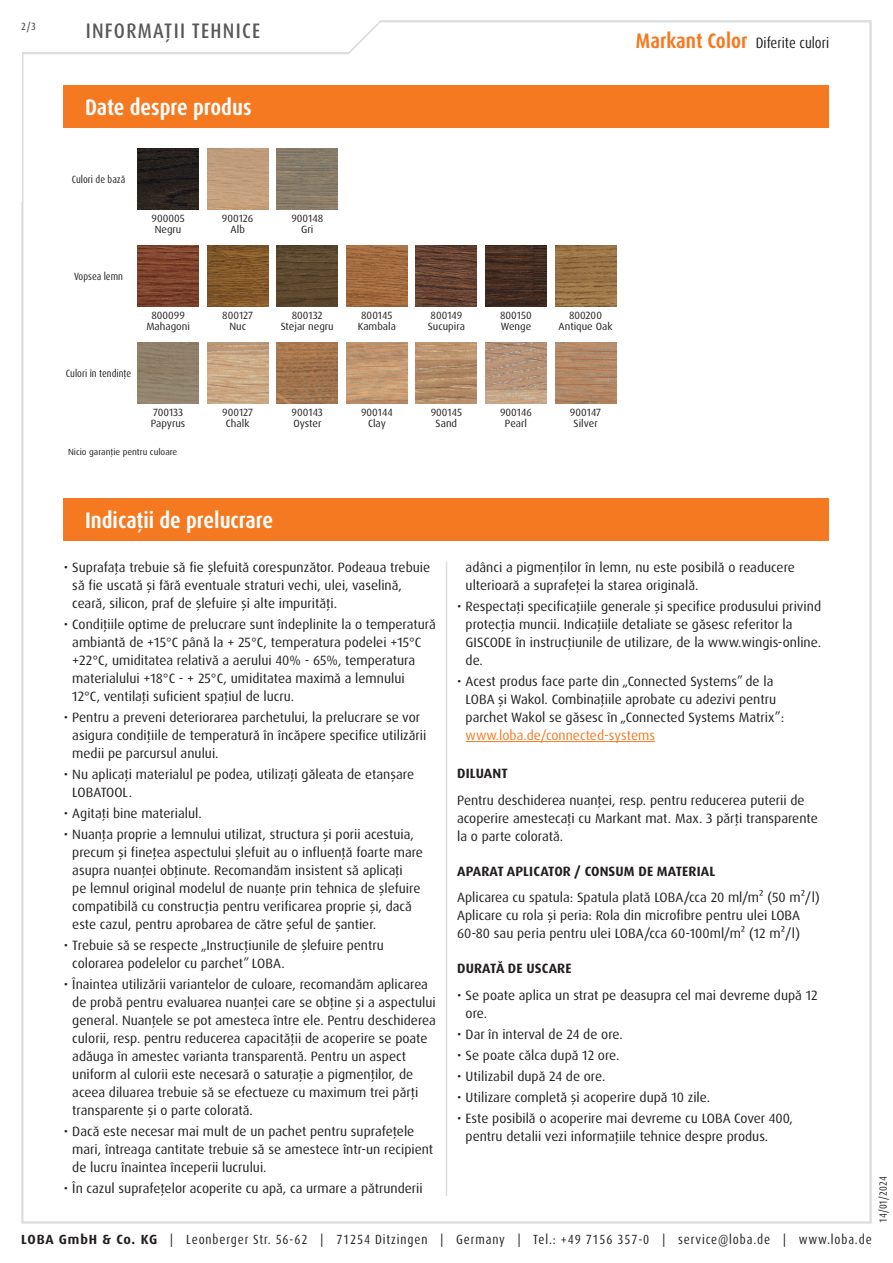
<style>
.page{position:relative;width:893px;height:1263px;background:#fff}
.page>*{position:absolute;margin:0;border:0;box-sizing:border-box;transform-origin:0 0}
.Abschnitt{font:700 condensed 22.5px "Dax Pro";color:#fff}
.t1{font:500 condensed 21px "Dax Pro";letter-spacing:.06em;color:#57585a}
.t2{font:condensed 15px "Dax Pro";color:#231f20}
.Text{font:13.5px/18px "Dax Pro";color:#231f20}
.t3{font:700 13.5px "Dax Pro";letter-spacing:.01em;color:#231f20}
.t4{font:condensed 13.35px "Dax Pro";letter-spacing:.065em;color:#231f20}
.Legende{font:10.5px "Dax Pro";color:#231f20}
.Typ{font:condensed 10.5px "Dax Pro";color:#231f20}
.t5{font:500 condensed 10.5px "Dax Pro";color:#57585a}
.Footnote{font:9px "Dax Pro";color:#231f20}
.s1{font-weight:700;font-size:21px;color:#f47921}
.s2{color:#f47921}
.s3{font-weight:700;font-stretch:normal}
</style>
<div class="page">
<svg style="left:22px;top:20px;width:410px;height:35px"></svg>
<hr style="left:466px;top:741px;width:189px;height:1px;background:#f47921">
<hr style="left:446px;top:562px;width:1px;height:634px;background:#dcdddf">
<div style="left:64px;top:498px;width:765px;height:42px;background:#f47921"></div>
<div style="left:64px;top:85px;width:765px;height:43px;background:#f47921"></div>
<img style="left:138px;top:149px;width:61px;height:61px">
<img style="left:277px;top:149px;width:61px;height:61px">
<img style="left:138px;top:246px;width:61px;height:61px">
<img style="left:207px;top:246px;width:61px;height:61px">
<img style="left:277px;top:246px;width:61px;height:61px">
<img style="left:346px;top:246px;width:61px;height:61px">
<img style="left:416px;top:246px;width:61px;height:61px">
<img style="left:485px;top:246px;width:61px;height:61px">
<img style="left:555px;top:246px;width:61px;height:61px">
<img style="left:138px;top:342px;width:61px;height:61px">
<img style="left:207px;top:342px;width:61px;height:61px">
<img style="left:277px;top:342px;width:61px;height:61px">
<img style="left:346px;top:342px;width:61px;height:61px">
<img style="left:416px;top:342px;width:61px;height:61px">
<img style="left:485px;top:342px;width:61px;height:61px">
<img style="left:555px;top:342px;width:61px;height:61px">
<p class="t5" style="left:21px;top:19px;width:16px">2/3</p>
<h2 class="t1" style="left:86px;top:17px;width:176px">INFORMAŢII TEHNICE</h2>
<p class="Abschnitt" style="left:85px;top:93px;width:168px">Date despre produs</p>
<p class="Typ" style="left:72px;top:173px;width:55px">Culori de bază</p>
<p class="Typ" style="left:74px;top:270px;width:50px">Vopsea lemn</p>
<p class="Typ" style="left:66px;top:367px;width:67px">Culori în tendințe</p>
<p class="Legende" style="left:152px;top:212px;width:35px">900005</p>
<p class="Legende" style="left:155px;top:222px;width:28px">Negru</p>
<p class="Legende" style="left:151px;top:309px;width:35px">800099</p>
<p class="Legende" style="left:146px;top:319px;width:45px">Mahagoni</p>
<p class="Legende" style="left:153px;top:406px;width:32px">700133</p>
<p class="Legende" style="left:151px;top:416px;width:36px">Papyrus</p>
<p class="Footnote" style="left:68px;top:446px;width:111px">Nicio garanţie pentru culoare</p>
<p class="Legende" style="left:222px;top:212px;width:33px">900126</p>
<p class="Legende" style="left:231px;top:222px;width:16px">Alb</p>
<p class="Legende" style="left:291px;top:212px;width:33px">900148</p>
<p class="Legende" style="left:301px;top:222px;width:14px">Gri</p>
<p class="Legende" style="left:222px;top:309px;width:32px">800127</p>
<p class="Legende" style="left:229px;top:319px;width:18px">Nuc</p>
<p class="Legende" style="left:292px;top:309px;width:32px">800132</p>
<p class="Legende" style="left:281px;top:319px;width:55px">Stejar negru</p>
<p class="Legende" style="left:222px;top:406px;width:33px">900127</p>
<p class="Legende" style="left:226px;top:416px;width:25px">Chalk</p>
<p class="Legende" style="left:292px;top:406px;width:33px">900143</p>
<p class="Legende" style="left:293px;top:416px;width:30px">Oyster</p>
<p class="Abschnitt" style="left:85px;top:506px;width:190px">Indicaţii de prelucrare</p>
<p class="Legende" style="left:361px;top:309px;width:33px">800145</p>
<p class="Legende" style="left:358px;top:319px;width:40px">Kambala</p>
<p class="Legende" style="left:361px;top:406px;width:33px">900144</p>
<p class="Legende" style="left:368px;top:416px;width:19px">Clay</p>
<p class="Legende" style="left:431px;top:309px;width:33px">800149</p>
<p class="Legende" style="left:428px;top:319px;width:39px">Sucupira</p>
<p class="Legende" style="left:431px;top:406px;width:33px">900145</p>
<p class="Legende" style="left:436px;top:416px;width:23px">Sand</p>
<p class="t2" style="left:636px;top:34px;width:195px"><span class="s1">Markant Color</span> Diferite culori</p>
<p class="Legende" style="left:500px;top:309px;width:33px">800150</p>
<p class="Legende" style="left:501px;top:319px;width:32px">Wenge</p>
<p class="Legende" style="left:569px;top:309px;width:34px">800200</p>
<p class="Legende" style="left:559px;top:319px;width:55px">Antique Oak</p>
<p class="Legende" style="left:500px;top:406px;width:33px">900146</p>
<p class="Legende" style="left:505px;top:416px;width:23px">Pearl</p>
<p class="Legende" style="left:570px;top:406px;width:33px">900147</p>
<p class="Legende" style="left:574px;top:416px;width:26px">Silver</p>
<p class="Text" style="left:72px;top:559px;width:359px;text-indent:-9px">• Suprafața trebuie să fie șlefuită corespunzător. Podeaua trebuie să fie uscată şi fără eventuale straturi vechi, ulei, vaselină, ceară, silicon, praf de şlefuire şi alte impurităţi.</p>
<p class="Text" style="left:72px;top:616px;width:365px;text-indent:-9px">• Condițiile optime de prelucrare sunt îndeplinite la o temperatură ambiantă de +15°C până la + 25°C, temperatura podelei +15°C +22°C, umiditatea relativă a aerului 40% - 65%, temperatura materialului +18°C - + 25°C, umiditatea maximă a lemnului 12°C, ventilați suficient spațiul de lucru.</p>
<p class="Text" style="left:72px;top:708px;width:356px;text-indent:-9px">• Pentru a preveni deteriorarea parchetului, la prelucrare se vor asigura condițiile de temperatură în încăpere specifice utilizării medii pe parcursul anului.</p>
<p class="Text" style="left:72px;top:765px;width:343px;text-indent:-9px">• Nu aplicaţi materialul pe podea, utilizaţi găleata de etanşare<br>LOBATOOL.</p>
<p class="Text" style="left:64px;top:804px;width:140px">• Agitaţi bine materialul.</p>
<p class="Text" style="left:72px;top:825px;width:352px;text-indent:-9px">• Nuanţa proprie a lemnului utilizat, structura şi porii acestuia, precum şi fineţea aspectului şlefuit au o influenţă foarte mare asupra nuanţei obţinute. Recomandăm insistent să aplicaţi<br>pe lemnul original modelul de nuanţe prin tehnica de şlefuire compatibilă cu construcţia pentru verificarea proprie şi, dacă este cazul, pentru aprobarea de către şeful de şantier.</p>
<p class="Text" style="left:72px;top:936px;width:313px;text-indent:-9px">• Trebuie să se respecte „Instrucţiunile de şlefuire pentru colorarea podelelor cu parchet” LOBA.</p>
<p class="Text" style="left:72px;top:975px;width:365px;text-indent:-9px">• Înaintea utilizării variantelor de culoare, recomandăm aplicarea de probă pentru evaluarea nuanţei care se obţine şi a aspectului general. Nuanţele se pot amesteca între ele. Pentru deschiderea culorii, resp. pentru reducerea capacităţii de acoperire se poate adăuga în amestec varianta transparentă. Pentru un aspect uniform al culorii este necesară o saturaţie a pigmenţilor, de aceea diluarea trebuie să se efectueze cu maximum trei părţi transparente şi o parte colorată.</p>
<p class="Text" style="left:72px;top:1122px;width:362px;text-indent:-9px">• Dacă este necesar mai mult de un pachet pentru suprafeţele mari, întreaga cantitate trebuie să se amestece într-un recipient de lucru înaintea începerii lucrului.</p>
<p class="Text" style="left:64px;top:1179px;width:361px">• În cazul suprafeţelor acoperite cu apă, ca urmare a pătrunderii</p>
<p class="Text" style="left:466px;top:559px;width:331px">adânci a pigmenţilor în lemn, nu este posibilă o readucere ulterioară a suprafeţei la starea originală.</p>
<p class="Text" style="left:466px;top:598px;width:357px;text-indent:-9px">• Respectaţi specificaţiile generale şi specifice produsului privind protecţia muncii. Indicaţiile detaliate se găsesc referitor la GISCODE în instrucţiunile de utilizare, de la www.wingis-online. de.</p>
<p class="Text" style="left:466px;top:672px;width:320px;text-indent:-9px">• Acest produs face parte din „Connected Systems” de la LOBA și Wakol. Combinațiile aprobate cu adezivi pentru parchet Wakol se găsesc în „Connected Systems Matrix”: <span class="s2">www.loba.de/connected-systems</span></p>
<p class="t3" style="left:457px;top:765px;width:52px">DILUANT</p>
<p class="Text" style="left:457px;top:791px;width:362px">Pentru deschiderea nuanţei, resp. pentru reducerea puterii de acoperire amestecaţi cu Markant mat. Max. 3 părţi transparente la o parte colorată.</p>
<p class="t3" style="left:457px;top:862px;width:260px">APARAT APLICATOR / CONSUM DE MATERIAL</p>
<p class="Text" style="left:457px;top:888px;width:364px">Aplicarea cu spatula: Spatula plată LOBA/cca 20 ml/m² (50 m²/l)</p>
<p class="Text" style="left:457px;top:906px;width:344px">Aplicare cu rola şi peria: Rola din microfibre pentru ulei LOBA<br>60-80 sau peria pentru ulei LOBA/cca 60-100ml/m² (12 m²/l)</p>
<p class="t3" style="left:457px;top:960px;width:116px">DURATĂ DE USCARE</p>
<p class="Text" style="left:466px;top:986px;width:353px;text-indent:-9px">• Se poate aplica un strat pe deasupra cel mai devreme după 12 ore.</p>
<p class="Text" style="left:457px;top:1025px;width:167px">• Dar în interval de 24 de ore.</p>
<p class="Text" style="left:457px;top:1046px;width:164px">• Se poate călca după 12 ore.</p>
<p class="Text" style="left:457px;top:1067px;width:150px">• Utilizabil după 24 de ore.</p>
<p class="Text" style="left:457px;top:1088px;width:255px">• Utilizare completă şi acoperire după 10 zile.</p>
<p class="Text" style="left:466px;top:1109px;width:329px;text-indent:-9px">• Este posibilă o acoperire mai devreme cu LOBA Cover 400, pentru detalii vezi informaţiile tehnice despre produs.</p>
<p class="Typ" style="left:876px;top:1222px;width:48px;rotate:-90deg">14/01/2024</p>
<p class="t4" style="left:21px;top:1230px;width:852px"><span class="s3">LOBA GmbH &amp; Co. KG</span> | Leonberger Str. 56-62 | 71254 Ditzingen | Germany | Tel.: +49 7156 357-0 | service@loba.de | www.loba.de</p>
</div>
